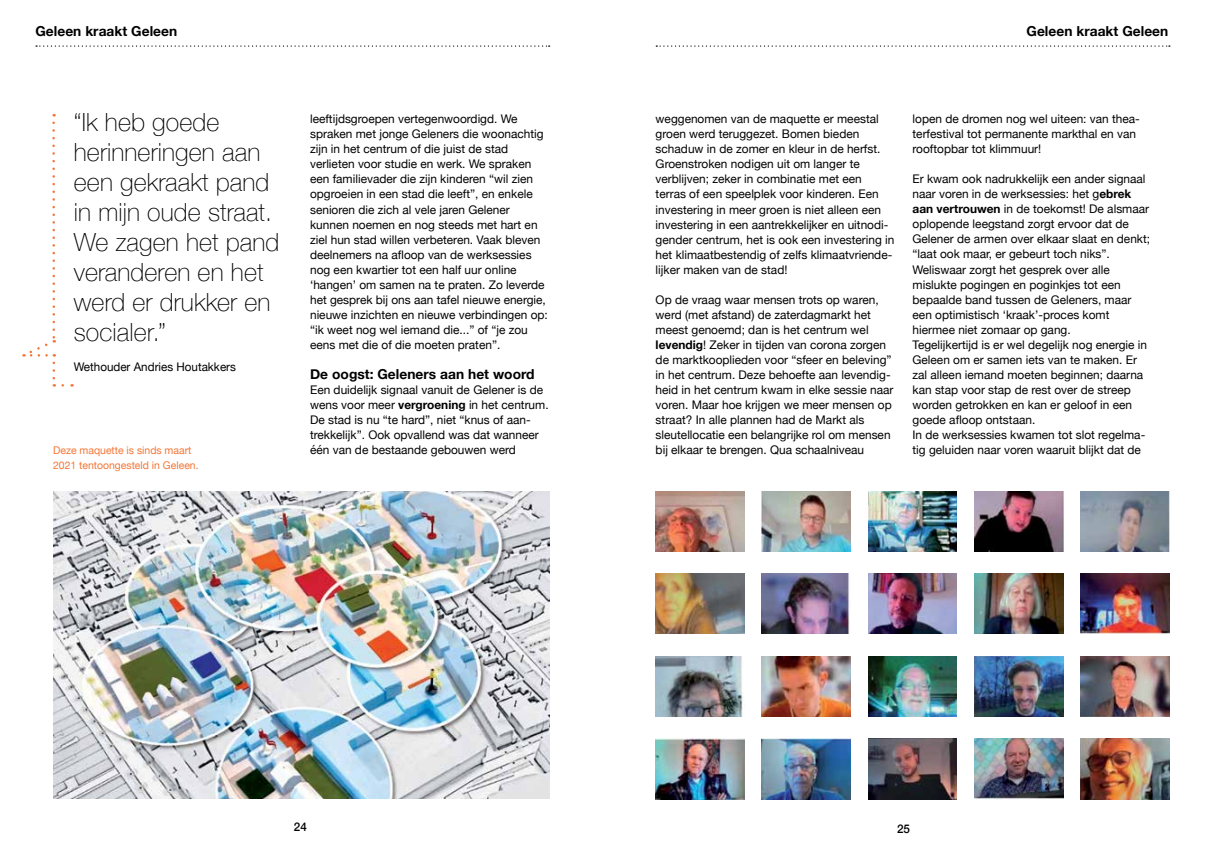
<style>
.page{position:relative;width:1205px;height:851px;background:#fff}
.page>*{position:absolute;margin:0;border:0;box-sizing:border-box;transform-origin:0 0}
.t1{font:100 25px/30px "Helvetica Neue";letter-spacing:.005em;color:#000}
.t2{font:700 13.75px "Helvetica Neue";letter-spacing:.005em;color:#000}
.t3{font:11.88px/15px "Helvetica Neue";color:#000}
.t4{font:500 11.88px "Helvetica Neue";color:#000}
.t5{font:10.62px "Helvetica Neue";color:#f47636}
.s1{font-weight:700}
</style>
<div class="page">
<img style="left:53px;top:491px;width:496px;height:307px">
<svg style="left:24px;top:123px;width:31px;height:234px"></svg>
<svg style="left:53px;top:363px;width:2px;height:23px"></svg>
<img style="left:656px;top:491px;width:88px;height:60px">
<img style="left:656px;top:573px;width:88px;height:61px">
<img style="left:656px;top:656px;width:87px;height:60px">
<img style="left:656px;top:738px;width:88px;height:61px">
<img style="left:762px;top:491px;width:88px;height:60px">
<img style="left:762px;top:573px;width:88px;height:61px">
<img style="left:762px;top:656px;width:88px;height:60px">
<img style="left:762px;top:738px;width:88px;height:61px">
<img style="left:868px;top:491px;width:89px;height:60px">
<img style="left:868px;top:573px;width:89px;height:61px">
<img style="left:868px;top:656px;width:89px;height:60px">
<img style="left:868px;top:738px;width:89px;height:61px">
<img style="left:974px;top:491px;width:89px;height:60px">
<img style="left:974px;top:573px;width:89px;height:61px">
<img style="left:974px;top:656px;width:89px;height:60px">
<img style="left:974px;top:738px;width:89px;height:61px">
<img style="left:1081px;top:491px;width:88px;height:60px">
<img style="left:1081px;top:573px;width:88px;height:61px">
<img style="left:1081px;top:656px;width:88px;height:60px">
<img style="left:1081px;top:738px;width:88px;height:61px">
<svg style="left:656px;top:45px;width:514px;height:2px"></svg>
<svg style="left:36px;top:45px;width:514px;height:2px"></svg>
<p class="t2" style="left:35px;top:20px;width:143px">Geleen kraakt Geleen</p>
<p class="t2" style="left:1026px;top:20px;width:143px">Geleen kraakt Geleen</p>
<h1 class="t1" style="left:74px;top:106px;width:207px">“Ik heb goede herinneringen aan een gekraakt pand in mijn oude straat.<br>We zagen het pand veranderen en het werd er drukker en socialer.”</h1>
<p class="t3" style="left:74px;top:360px;width:164px">Wethouder Andries Houtakkers</p>
<p class="t3" style="left:310px;top:112px;width:239px">leeftijdsgroepen vertegenwoordigd. We spraken met jonge Geleners die woonachtig zijn in het centrum of die juist de stad verlieten voor studie en werk. We spraken een familievader die zijn kinderen “wil zien opgroeien in een stad die leeft”, en enkele senioren die zich al vele jaren Gelener kunnen noemen en nog steeds met hart en ziel hun stad willen verbeteren. Vaak bleven deelnemers na afloop van de werksessies nog een kwartier tot een half uur online ‘hangen’ om samen na te praten. Zo leverde het gesprek bij ons aan tafel nieuwe energie, nieuwe inzichten en nieuwe verbindingen op: “ik weet nog wel iemand die...” of “je zou eens met die of die moeten praten”.</p>
<p class="t2" style="left:310px;top:363px;width:226px">De oogst: Geleners aan het woord</p>
<p class="t3" style="left:310px;top:382px;width:240px">Een duidelijk signaal vanuit de Gelener is de wens voor meer <span class="s1">vergroening</span> in het centrum.<br>De stad is nu “te hard”, niet “knus of aan&shy;trekkelijk”. Ook opvallend was dat wanneer één van de bestaande gebouwen werd</p>
<p class="t3" style="left:912px;top:112px;width:229px">lopen de dromen nog wel uiteen: van thea&shy;terfestival tot permanente markthal en van rooftopbar tot klimmuur!</p>
<p class="t3" style="left:912px;top:172px;width:239px">Er kwam ook nadrukkelijk een ander signaal naar voren in de werksessies: het g<span class="s1">ebrek aan vertrouwen</span> in de toekomst! De alsmaar oplopende leegstand zorgt ervoor dat de Gelener de armen over elkaar slaat en denkt; “laat ook maar, er gebeurt toch niks”.<br>Weliswaar zorgt het gesprek over alle mislukte pogingen en poginkjes tot een bepaalde band tussen de Geleners, maar een optimistisch ‘kraak’-proces komt hiermee niet zomaar op gang.<br>Tegelijkertijd is er wel degelijk nog energie in Geleen om er samen iets van te maken. Er zal alleen iemand moeten beginnen; daarna kan stap voor stap de rest over de streep worden getrokken en kan er geloof in een goede afloop ontstaan.<br>In de werksessies kwamen tot slot regelma-</p>
<p class="t3" style="left:656px;top:112px;width:240px">weggenomen van de maquette er meestal groen werd teruggezet. Bomen bieden schaduw in de zomer en kleur in de herfst.<br>Groenstroken nodigen uit om langer te verblijven; zeker in combinatie met een terras of een speelplek voor kinderen. Een investering in meer groen is niet alleen een investering in een aantrekkelijker en uitnodi&shy;gender centrum, het is ook een investering in het klimaatbestendig of zelfs klimaatvriende&shy;lijker maken van de stad!</p>
<p class="t3" style="left:656px;top:292px;width:239px">Op de vraag waar mensen trots op waren, werd (met afstand) de zaterdagmarkt het meest genoemd; dan is het centrum wel <span class="s1">levendig</span>! Zeker in tijden van corona zorgen de marktkooplieden voor “sfeer en beleving” in het centrum. Deze behoefte aan levendig&shy;heid in het centrum kwam in elke sessie naar voren. Maar hoe krijgen we meer mensen op straat? In alle plannen had de Markt als sleutellocatie een belangrijke rol om mensen bij elkaar te brengen. Qua schaalniveau</p>
<p class="t5" style="left:53px;top:442px;width:140px">Deze maquette is sinds maart</p>
<p class="t3" style="left:912px;top:442px;width:230px">tig geluiden naar voren waaruit blijkt dat de</p>
<p class="t5" style="left:53px;top:457px;width:147px">2021 tentoongesteld in Geleen.</p>
<p class="t4" style="left:294px;top:817px;width:14px">24</p>
<p class="t4" style="left:897px;top:819px;width:14px">25</p>
</div>
